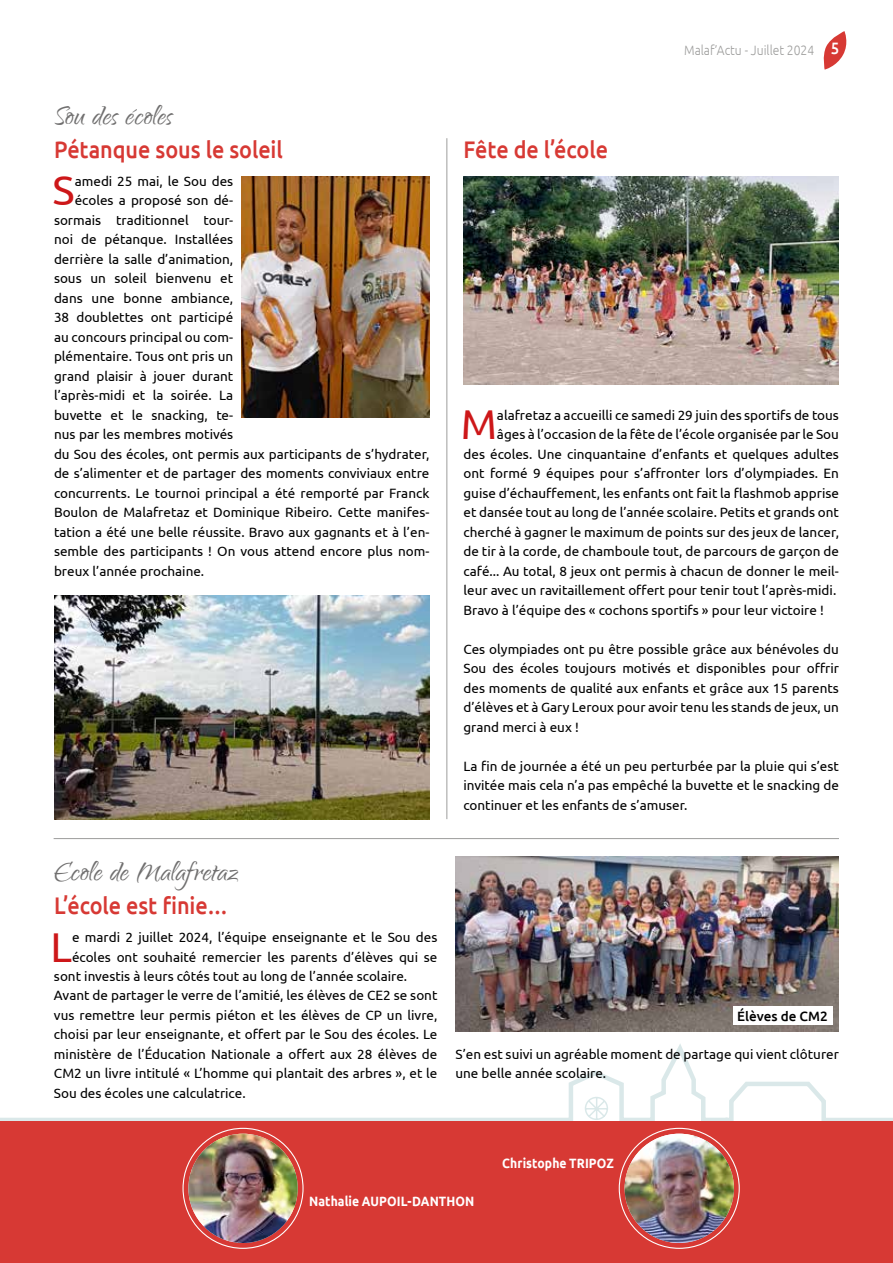
<style>
.page{position:relative;width:893px;height:1263px;background:#fff}
.page>*{position:absolute;margin:0;border:0;box-sizing:border-box;transform-origin:0 0}
.t1{font:41.7px "Ubuntu";color:#cd1719}
.t2{font:34.5px "Qwigley";letter-spacing:.005em;color:#706f6f}
.t3{font:500 24px "Ubuntu";letter-spacing:-.005em;color:#d73934;scale:.9 1}
.t4{font:13.5px/19.5px "Ubuntu";color:#000;text-align:justify}
.t5{font:700 13.5px "Ubuntu";letter-spacing:.005em;color:#fff;scale:.9 1}
.t6{font:300 13.5px "Ubuntu";color:#9d9d9c;scale:.9 1}
.t7{font:500 13.5px "Ubuntu";color:#000}
.s1{font-weight:500;font-size:16.5px;color:#fff}
</style>
<div class="page">
<svg style="left:823px;top:31px;width:24px;height:39px"></svg>
<svg style="left:0;top:1044px;width:893px;height:77px"></svg>
<svg style="left:584px;top:1096px;width:25px;height:25px"></svg>
<div style="left:0;top:1121px;width:893px;height:142px;background:#d73934"></div>
<hr style="left:446px;top:138px;width:1px;height:681px;background:#9d9d9c">
<hr style="left:54px;top:838px;width:785px;height:1px;background:#9d9d9c">
<img style="left:625px;top:1134px;width:109px;height:109px;border-radius:55px">
<img style="left:188px;top:1134px;width:110px;height:109px;border-radius:55px">
<img style="left:242px;top:177px;width:187px;height:241px">
<img style="left:463px;top:177px;width:376px;height:207px">
<img style="left:54px;top:596px;width:375px;height:223px">
<img style="left:455px;top:857px;width:384px;height:174px">
<div style="left:733px;top:1006px;width:99px;height:19px;background:#fff"></div>
<h2 class="t2" style="left:54px;top:98px;width:120px">Sou des écoles</h2>
<h3 class="t3" style="left:54px;top:134px;width:256px">Pétanque sous le soleil</h3>
<h1 class="t1" style="left:53px;top:165px;width:24px">S</h1>
<p class="t4" style="left:75px;top:171px;width:160px">amedi 25 mai, le Sou des</p>
<p class="t4" style="left:75px;top:190px;width:160px">écoles a proposé son dé-</p>
<p class="t4" style="left:54px;top:210px;width:181px">sormais traditionnel tour-</p>
<p class="t4" style="left:54px;top:229px;width:181px">noi de pétanque. Installées</p>
<p class="t4" style="left:54px;top:249px;width:181px">derrière la salle d’animation,</p>
<p class="t4" style="left:54px;top:268px;width:181px">sous un soleil bienvenu et</p>
<p class="t4" style="left:54px;top:288px;width:181px">dans une bonne ambiance,</p>
<p class="t4" style="left:54px;top:307px;width:181px">38 doublettes ont participé</p>
<p class="t4" style="left:54px;top:327px;width:181px">au concours principal ou com-</p>
<p class="t4" style="left:54px;top:346px;width:181px">plémentaire. Tous ont pris un</p>
<p class="t4" style="left:54px;top:366px;width:181px">grand plaisir à jouer durant</p>
<p class="t4" style="left:54px;top:385px;width:181px">l’après-midi et la soirée. La</p>
<p class="t4" style="left:54px;top:405px;width:181px">buvette et le snacking, te-</p>
<p class="t4" style="left:54px;top:424px;width:181px">nus par les membres motivés</p>
<p class="t4" style="left:54px;top:444px;width:377px">du Sou des écoles, ont permis aux participants de s’hydrater,</p>
<p class="t4" style="left:54px;top:463px;width:377px">de s’alimenter et de partager des moments conviviaux entre</p>
<p class="t4" style="left:54px;top:483px;width:377px">concurrents. Le tournoi principal a été remporté par Franck</p>
<p class="t4" style="left:54px;top:502px;width:377px">Boulon de Malafretaz et Dominique Ribeiro. Cette manifes-</p>
<p class="t4" style="left:54px;top:522px;width:377px">tation a été une belle réussite. Bravo aux gagnants et à l’en-</p>
<p class="t4" style="left:54px;top:541px;width:377px">semble des participants ! On vous attend encore plus nom-</p>
<p class="t4" style="left:54px;top:561px;width:152px">breux l’année prochaine.</p>
<h3 class="t3" style="left:463px;top:134px;width:162px">Fête de l’école</h3>
<p class="t6" style="left:684px;top:42px;width:174px">Malaf’Actu - Juillet 2024 <span class="s1">5</span></p>
<h1 class="t1" style="left:461px;top:399px;width:38px">M</h1>
<p class="t4" style="left:497px;top:405px;width:343px">alafretaz a accueilli ce samedi 29 juin des sportifs de tous</p>
<p class="t4" style="left:497px;top:424px;width:343px">âges à l’occasion de la fête de l’école organisée par le Sou</p>
<p class="t4" style="left:463px;top:444px;width:377px">des écoles. Une cinquantaine d’enfants et quelques adultes</p>
<p class="t4" style="left:463px;top:463px;width:377px">ont formé 9 équipes pour s’affronter lors d’olympiades. En</p>
<p class="t4" style="left:463px;top:483px;width:377px">guise d’échauffement, les enfants ont fait la flashmob apprise</p>
<p class="t4" style="left:463px;top:502px;width:377px">et dansée tout au long de l’année scolaire. Petits et grands ont</p>
<p class="t4" style="left:463px;top:522px;width:377px">cherché à gagner le maximum de points sur des jeux de lancer,</p>
<p class="t4" style="left:463px;top:541px;width:377px">de tir à la corde, de chamboule tout, de parcours de garçon de</p>
<p class="t4" style="left:463px;top:561px;width:377px">café... Au total, 8 jeux ont permis à chacun de donner le meil-</p>
<p class="t4" style="left:463px;top:580px;width:374px">leur avec un ravitaillement offert pour tenir tout l’après-midi.</p>
<p class="t4" style="left:463px;top:600px;width:362px">Bravo à l’équipe des « cochons sportifs » pour leur victoire !</p>
<p class="t4" style="left:463px;top:639px;width:377px">Ces olympiades ont pu être possible grâce aux bénévoles du Sou des écoles toujours motivés et disponibles pour offrir des moments de qualité aux enfants et grâce aux 15 parents d’élèves et à Gary Leroux pour avoir tenu les stands de jeux, un grand merci à eux !</p>
<p class="t4" style="left:463px;top:756px;width:377px">La fin de journée a été un peu perturbée par la pluie qui s’est invitée mais cela n’a pas empêché la buvette et le snacking de continuer et les enfants de s’amuser.</p>
<h2 class="t2" style="left:54px;top:854px;width:186px">Ecole de Malafretaz</h2>
<h3 class="t3" style="left:54px;top:890px;width:195px">L’école est finie…</h3>
<h1 class="t1" style="left:50px;top:921px;width:23px">L</h1>
<p class="t4" style="left:72px;top:927px;width:367px">e mardi 2 juillet 2024, l’équipe enseignante et le Sou des</p>
<p class="t4" style="left:72px;top:946px;width:367px">écoles ont souhaité remercier les parents d’élèves qui se</p>
<p class="t4" style="left:54px;top:966px;width:355px">sont investis à leurs côtés tout au long de l’année scolaire.</p>
<p class="t4" style="left:54px;top:985px;width:385px">Avant de partager le verre de l’amitié, les élèves de CE2 se sont</p>
<p class="t4" style="left:54px;top:1005px;width:385px">vus remettre leur permis piéton et les élèves de CP un livre,</p>
<p class="t4" style="left:54px;top:1024px;width:385px">choisi par leur enseignante, et offert par le Sou des écoles. Le</p>
<p class="t4" style="left:54px;top:1044px;width:385px">ministère de l’Éducation Nationale a offert aux 28 élèves de</p>
<p class="t4" style="left:54px;top:1063px;width:385px">CM2 un livre intitulé « L’homme qui plantait des arbres », et le</p>
<p class="t4" style="left:54px;top:1083px;width:193px">Sou des écoles une calculatrice.</p>
<p class="t7" style="left:737px;top:1007px;width:92px">Élèves de CM2</p>
<p class="t4" style="left:455px;top:1044px;width:385px">S’en est suivi un agréable moment de partage qui vient clôturer une belle année scolaire.</p>
<p class="t5" style="left:502px;top:1154px;width:125px">Christophe TRIPOZ</p>
<p class="t5" style="left:309px;top:1193px;width:185px">Nathalie AUPOIL-DANTHON</p>
</div>
